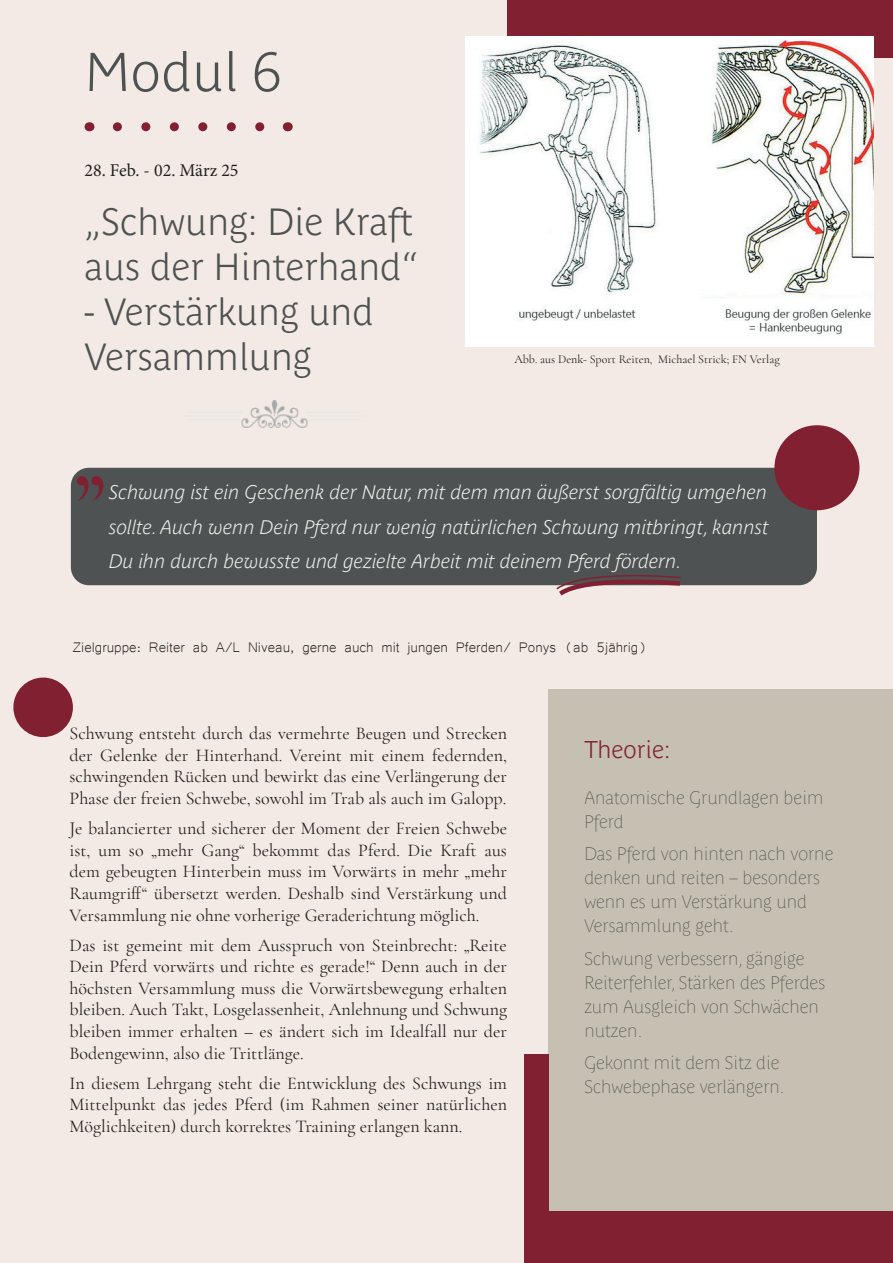
<style>
.page{position:relative;width:893px;height:1263px;background:#f3eae5}
.page>*{position:absolute;margin:0;border:0;box-sizing:border-box;transform-origin:0 0}
.t1{font:300 108px "Perpetua Titling";color:#802031}
.t2{font:700 54px "Parisine Plus Std Clair";color:#4f5252}
.t3{font:700 37.5px/45px "Parisine Plus Std Clair";color:#4f5252}
.t4{font:700 24px "Parisine Plus Std Clair";color:#802031}
.t5{font:italic 700 19.5px/34.5px "Parisine Plus Std Clair";color:#eff0ec}
.t6{font:18px/21.6px "Cormorant Garamond";color:#231f20;text-align:justify}
.t7{font:18px/24px "Parisine Plus Std Clair";color:#4f5252}
.t8{font:18px "Microsoft Yi Baiti";color:#231f20}
.t9{font:18px "Minion Pro";color:#231f20}
.t10{font:12px "Cormorant Garamond";color:#231f20}
</style>
<div class="page">
<div style="left:507px;top:0;width:386px;height:57px;background:#802031"></div>
<svg style="left:117px;top:122px;width:148px;height:9px"></svg>
<img style="left:241px;top:401px;width:67px;height:27px">
<div style="left:71px;top:468px;width:746px;height:117px;background:#4f5252;border-radius:18px"></div>
<div style="left:774px;top:425px;width:85px;height:85px;background:#802031;border-radius:50%"></div>
<svg style="left:554px;top:575px;width:131px;height:21px"></svg>
<img style="left:465px;top:36px;width:408px;height:310px">
<div style="left:13px;top:677px;width:60px;height:60px;background:#802031;border-radius:50%"></div>
<div style="left:549px;top:690px;width:344px;height:573px;background:#c5c0b1"></div>
<div style="left:524px;top:1054px;width:25px;height:209px;background:#802031"></div>
<div style="left:543px;top:1212px;width:350px;height:51px;background:#802031"></div>
<h2 class="t2" style="left:85px;top:41px;width:198px">Modul 6</h2>
<p class="t9" style="left:85px;top:158px;width:156px">28. Feb. - 02. März 25</p>
<h3 class="t3" style="left:85px;top:199px;width:335px">„Schwung: Die Kraft aus der Hinterhand“</h3>
<h3 class="t3" style="left:85px;top:289px;width:291px">- Verstärkung und<br>Versammlung</h3>
<p class="t10" style="left:514px;top:351px;width:267px">Abb. aus Denk- Sport Reiten, Michael Strick; FN Verlag</p>
<h1 class="t1" style="left:75px;top:452px;width:32px">”</h1>
<p class="t5" style="left:109px;top:475px;width:661px">Schwung ist ein Geschenk der Natur, mit dem man äußerst sorgfältig umgehen sollte. Auch wenn Dein Pferd nur wenig natürlichen Schwung mitbringt, kannst</p>
<p class="t5" style="left:109px;top:544px;width:574px">Du ihn durch bewusste und gezielte Arbeit mit deinem Pferd fördern.</p>
<p class="t8" style="left:73px;top:637px;width:576px">Zielgruppe: Reiter ab A/L Niveau, gerne auch mit jungen Pferden/ Ponys (ab 5jährig)</p>
<p class="t6" style="left:70px;top:723px;width:439px">Schwung entsteht durch das vermehrte Beugen und Strecken der Gelenke der Hinterhand. Vereint mit einem federnden, schwingenden Rücken und bewirkt das eine Verlängerung der Phase der freien Schwebe, sowohl im Trab als auch im Galopp.</p>
<p class="t6" style="left:70px;top:817px;width:439px">Je balancierter und sicherer der Moment der Freien Schwebe ist, um so „mehr Gang“ bekommt das Pferd. Die Kraft aus dem gebeugten Hinterbein muss im Vorwärts in mehr „mehr Raumgriff“ übersetzt werden. Deshalb sind Verstärkung und Versammlung nie ohne vorherige Geraderichtung möglich.</p>
<p class="t6" style="left:70px;top:934px;width:439px">Das ist gemeint mit dem Ausspruch von Steinbrecht: „Reite Dein Pferd vorwärts und richte es gerade!“ Denn auch in der höchsten Versammlung muss die Vorwärtsbewegung erhalten bleiben. Auch Takt, Losgelassenheit, Anlehnung und Schwung bleiben immer erhalten – es ändert sich im Idealfall nur der Bodengewinn, also die Trittlänge.</p>
<p class="t6" style="left:70px;top:1072px;width:439px">In diesem Lehrgang steht die Entwicklung des Schwungs im Mittelpunkt das jedes Pferd (im Rahmen seiner natürlichen Möglichkeiten) durch korrektes Training erlangen kann.</p>
<h3 class="t4" style="left:584px;top:735px;width:88px">Theorie:</h3>
<p class="t7" style="left:584px;top:785px;width:241px">Anatomische Grundlagen beim<br>Pferd</p>
<p class="t7" style="left:584px;top:842px;width:251px">Das Pferd von hinten nach vorne denken und reiten – besonders wenn es um Verstärkung und<br>Versammlung geht.</p>
<p class="t7" style="left:584px;top:946px;width:243px">Schwung verbessern, gängige<br>Reiterfehler, Stärken des Pferdes zum Ausgleich von Schwächen nutzen.</p>
<p class="t7" style="left:584px;top:1051px;width:202px">Gekonnt mit dem Sitz die<br>Schwebephase verlängern.</p>
</div>
